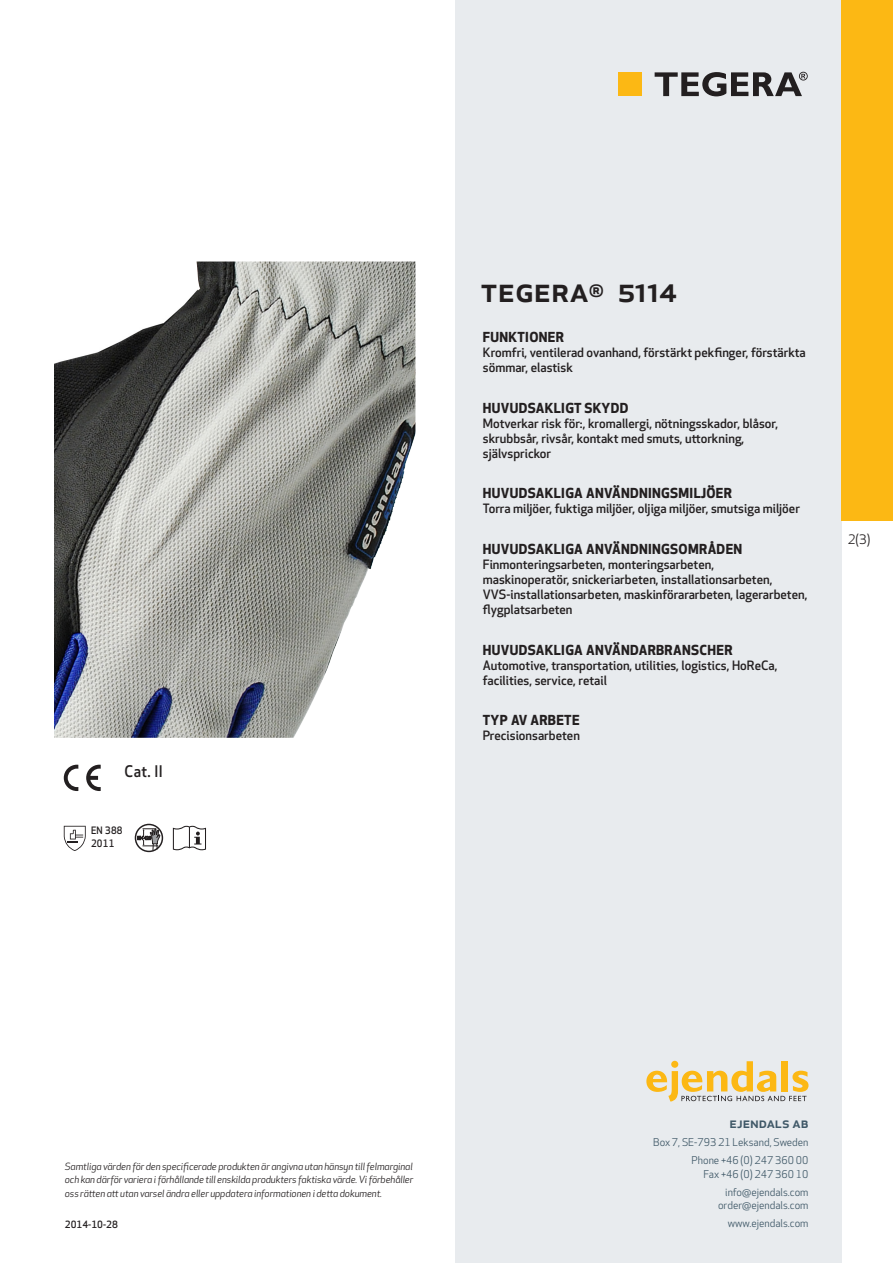
<style>
.page{position:relative;width:893px;height:1263px;background:#fff}
.page>*{position:absolute;margin:0;border:0;box-sizing:border-box;transform-origin:0 0}
.prodname{font:500 34.5px "Apex New";color:#231f20}
.Artikel{font:500 15.6px "Apex New";color:#231f20;scale:.95 1}
.t1{font:500 15px "Apex New";color:#405968}
.Funktion_body{font:700 13.5px "Apex New";letter-spacing:.025em;color:#231f20}
.t2{font:12.75px "Apex New";color:#231f20}
.Funktion_body-2{font:500 12.6px/15px "Apex New";color:#231f20}
.t3{font:10.5px/18px "Apex New";color:#405968;text-align:right}
.Artikel-2{font:500 10.05px/13.2px "Apex New";letter-spacing:.025em;color:#231f20;scale:.95 1}
.t4{font:italic 9.75px/13.5px "Apex New";letter-spacing:-.01em;color:#231f20;text-align:justify}
.Sidfot_datum{font:500 9.75px "Apex New";color:#231f20}
</style>
<div class="page">
<div style="left:455px;top:0;width:387px;height:1263px;background:#e8ebee"></div>
<svg style="left:646px;top:1061px;width:162px;height:40px"></svg>
<div style="left:842px;top:0;width:51px;height:520px;background:#fcb814"></div>
<div style="left:618px;top:72px;width:24px;height:24px;background:#fcb814"></div>
<svg style="left:655px;top:72px;width:153px;height:24px"></svg>
<svg style="left:86px;top:765px;width:15px;height:26px"></svg>
<svg style="left:64px;top:765px;width:14px;height:26px"></svg>
<svg style="left:64px;top:826px;width:22px;height:25px"></svg>
<svg style="left:138px;top:824px;width:22px;height:26px"></svg>
<div style="left:135px;top:824px;width:28px;height:28px;border:1px solid #231f20;border-radius:50%"></div>
<svg style="left:173px;top:826px;width:33px;height:24px"></svg>
<img style="left:54px;top:261px;width:361px;height:477px">
<p class="Artikel" style="left:125px;top:761px;width:42px">Cat. II</p>
<p class="Artikel-2" style="left:91px;top:823px;width:35px">EN 388<br>2011</p>
<p class="prodname" style="left:480px;top:266px;width:198px">TEGERA<sup>®</sup> 5114</p>
<p class="Funktion_body" style="left:483px;top:327px;width:83px">FUNKTIONER</p>
<p class="Funktion_body-2" style="left:483px;top:345px;width:325px">Kromfri, ventilerad ovanhand, förstärkt pekfinger, förstärkta sömmar, elastisk</p>
<p class="Funktion_body" style="left:483px;top:398px;width:147px">HUVUDSAKLIGT SKYDD</p>
<p class="Funktion_body-2" style="left:483px;top:415px;width:297px">Motverkar risk för:, kromallergi, nötningsskador, blåsor, skrubbsår, rivsår, kontakt med smuts, uttorkning, självsprickor</p>
<p class="Funktion_body" style="left:483px;top:483px;width:251px">HUVUDSAKLIGA ANVÄNDNINGSMILJÖER</p>
<p class="Funktion_body-2" style="left:483px;top:501px;width:319px">Torra miljöer, fuktiga miljöer, oljiga miljöer, smutsiga miljöer</p>
<p class="Funktion_body" style="left:483px;top:539px;width:261px">HUVUDSAKLIGA ANVÄNDNINGSOMRÅDEN</p>
<p class="Funktion_body-2" style="left:483px;top:556px;width:326px">Finmonteringsarbeten, monteringsarbeten,<br>maskinoperatör, snickeriarbeten, installationsarbeten, VVS-installationsarbeten, maskinförararbeten, lagerarbeten, flygplatsarbeten</p>
<p class="Funktion_body" style="left:483px;top:640px;width:251px">HUVUDSAKLIGA ANVÄNDARBRANSCHER</p>
<p class="Funktion_body-2" style="left:483px;top:657px;width:296px">Automotive, transportation, utilities, logistics, HoReCa, facilities, service, retail</p>
<p class="Funktion_body" style="left:483px;top:710px;width:98px">TYP AV ARBETE</p>
<p class="Funktion_body-2" style="left:483px;top:728px;width:99px">Precisionsarbeten</p>
<p class="t2" style="left:848px;top:531px;width:24px">2(3)</p>
<p class="t4" style="left:65px;top:1159px;width:350px">Samtliga värden för den specificerade produkten är angivna utan hänsyn till felmarginal och kan därför variera i förhållande till enskilda produkters faktiska värde. Vi förbehåller oss rätten att utan varsel ändra eller uppdatera informationen i detta dokument.</p>
<p class="Sidfot_datum" style="left:65px;top:1218px;width:54px">2014-10-28</p>
<p class="t1" style="left:729px;top:1113px;width:80px">ejendals ab</p>
<p class="t3" style="left:653px;top:1133px;width:157px">Box 7, SE-793 21 Leksand, Sweden<br>Phone +46 (0) 247 360 00</p>
<p class="t3" style="left:703px;top:1165px;width:107px">Fax +46 (0) 247 360 10 info@ejendals.com</p>
<p class="t3" style="left:718px;top:1196px;width:92px">order@ejendals.com</p>
<p class="t3" style="left:728px;top:1215px;width:82px">www.ejendals.com</p>
</div>
